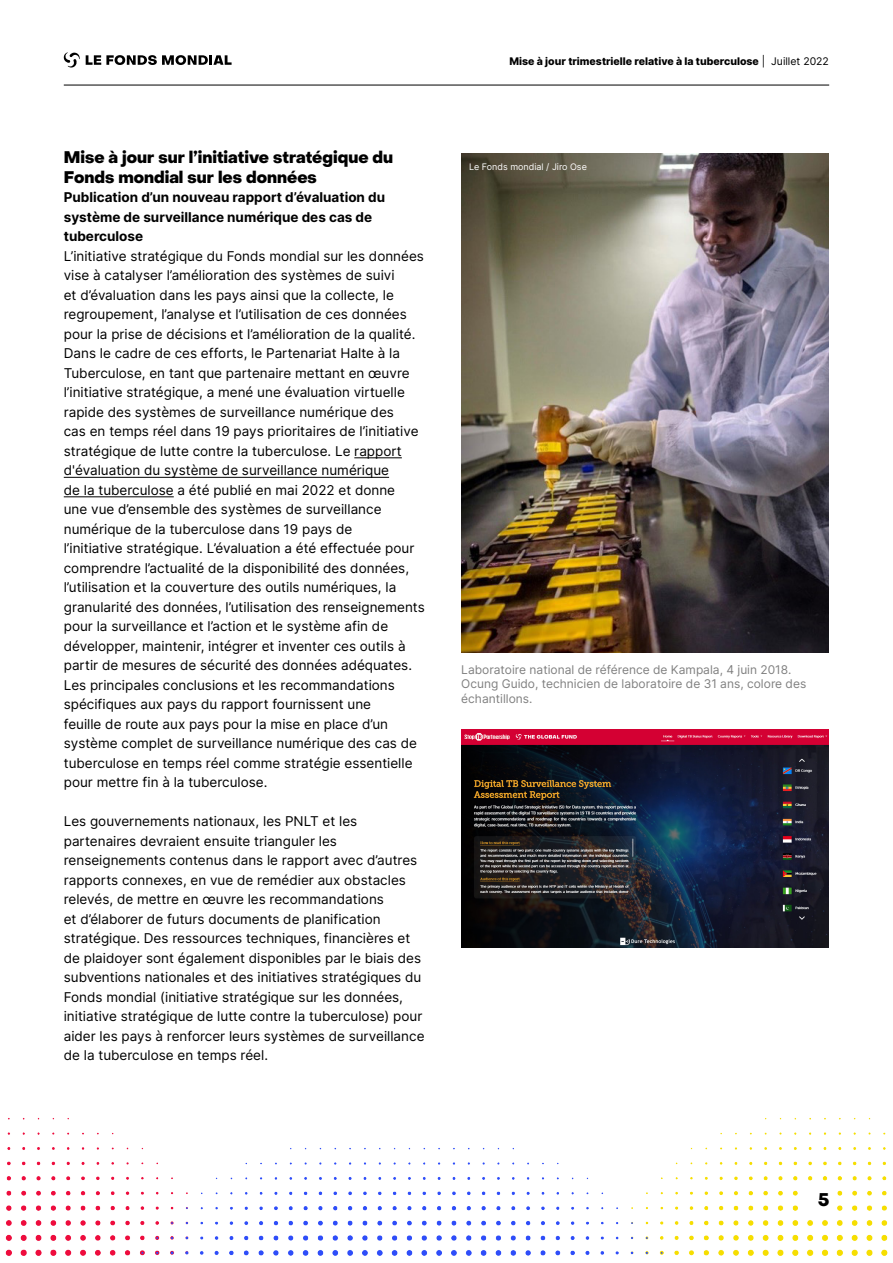
<style>
.page{position:relative;width:893px;height:1263px;background:#fff}
.page>*{position:absolute;margin:0;border:0;box-sizing:border-box;transform-origin:0 0}
.t1{font:800 18px "Object Sans";color:#000}
.NEW_HEADING{font:800 16.5px "Object Sans";color:#000}
.NEW_BODY{font:13.5px/19.5px "Inter";color:#000}
.NEW_BODY-2{font:700 13.5px/19.5px "Inter";color:#000}
.t2{font:12px/14.4px "Inter";color:#808080}
.t3{font:800 10.5px "Inter";color:#000}
.t4{font:9px "Inter";color:#fff}
.s1{font-weight:400}
</style>
<div class="page">
<hr style="left:64px;top:85px;width:765px;height:1px;background:#000">
<svg style="left:86px;top:55px;width:146px;height:10px"></svg>
<svg style="left:63px;top:52px;width:17px;height:16px"></svg>
<img style="left:5px;top:1117px;width:883px;height:139px">
<div style="left:804px;top:1186px;width:26px;height:29px;background:#fff"></div>
<div style="left:806px;top:1186px;width:26px;height:29px;background:#fff"></div>
<img style="left:462px;top:154px;width:367px;height:498px">
<hr style="left:354px;top:457px;width:48px;height:1px;background:#000">
<hr style="left:64px;top:477px;width:325px;height:1px;background:#000">
<hr style="left:64px;top:496px;width:110px;height:1px;background:#000">
<img style="left:461px;top:729px;width:368px;height:218px">
<p class="NEW_HEADING" style="left:64px;top:147px;width:331px">Mise à jour sur l’initiative stratégique du</p>
<p class="NEW_HEADING" style="left:64px;top:167px;width:255px">Fonds mondial sur les données</p>
<p class="NEW_BODY-2" style="left:64px;top:187px;width:323px">Publication d’un nouveau rapport d’évaluation du système de surveillance numérique des cas de tuberculose</p>
<p class="NEW_BODY" style="left:64px;top:246px;width:362px">L’initiative stratégique du Fonds mondial sur les données vise à catalyser l’amélioration des systèmes de suivi<br>et d’évaluation dans les pays ainsi que la collecte, le regroupement, l’analyse et l’utilisation de ces données pour la prise de décisions et l’amélioration de la qualité.<br>Dans le cadre de ces efforts, le Partenariat Halte à la Tuberculose, en tant que partenaire mettant en œuvre l’initiative stratégique, a mené une évaluation virtuelle rapide des systèmes de surveillance numérique des<br>cas en temps réel dans 19 pays prioritaires de l’initiative stratégique de lutte contre la tuberculose. Le rapport d'évaluation du système de surveillance numérique<br>de la tuberculose a été publié en mai 2022 et donne<br>une vue d’ensemble des systèmes de surveillance numérique de la tuberculose dans 19 pays de<br>l’initiative stratégique. L’évaluation a été effectuée pour comprendre l’actualité de la disponibilité des données, l’utilisation et la couverture des outils numériques, la granularité des données, l’utilisation des renseignements pour la surveillance et l’action et le système afin de développer, maintenir, intégrer et inventer ces outils à partir de mesures de sécurité des données adéquates.<br>Les principales conclusions et les recommandations spécifiques aux pays du rapport fournissent une<br>feuille de route aux pays pour la mise en place d’un système complet de surveillance numérique des cas de tuberculose en temps réel comme stratégie essentielle pour mettre fin à la tuberculose.</p>
<p class="NEW_BODY" style="left:64px;top:811px;width:362px">Les gouvernements nationaux, les PNLT et les partenaires devraient ensuite trianguler les renseignements contenus dans le rapport avec d’autres rapports connexes, en vue de remédier aux obstacles relevés, de mettre en œuvre les recommandations<br>et d’élaborer de futurs documents de planification stratégique. Des ressources techniques, financières et de plaidoyer sont également disponibles par le biais des subventions nationales et des initiatives stratégiques du Fonds mondial (initiative stratégique sur les données, initiative stratégique de lutte contre la tuberculose) pour aider les pays à renforcer leurs systèmes de surveillance de la tuberculose en temps réel.</p>
<p class="t3" style="left:509px;top:53px;width:321px">Mise à jour trimestrielle relative à la tuberculose <span class="s1">| Juillet 2022</span></p>
<p class="t4" style="left:469px;top:160px;width:119px">Le Fonds mondial / Jiro Ose</p>
<p class="t2" style="left:461px;top:662px;width:347px">Laboratoire national de référence de Kampala, 4 juin 2018.<br>Ocung Guido, technicien de laboratoire de 31 ans, colore des échantillons.</p>
<p class="t1" style="left:816px;top:1188px;width:15px">55</p>
</div>
